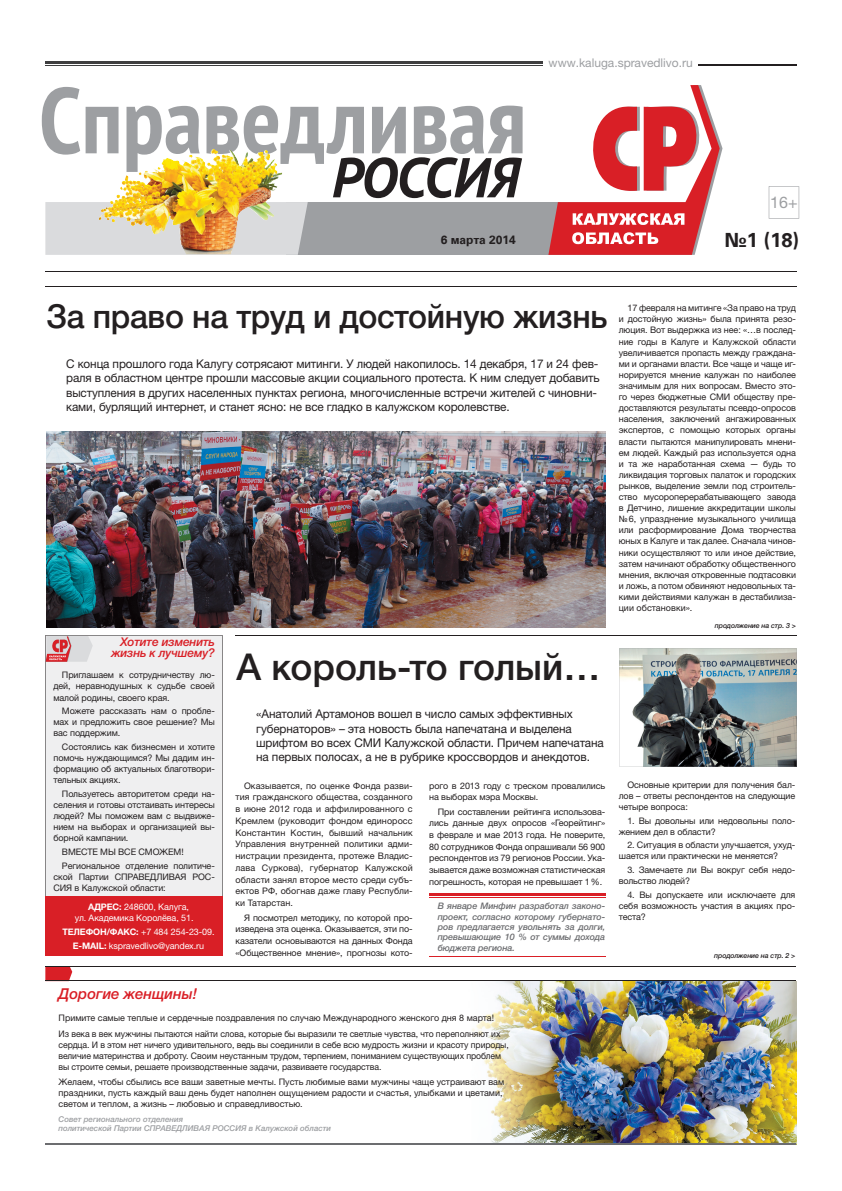
<style>
.page{position:relative;width:842px;height:1191px;background:#fff}
.page>*{position:absolute;margin:0;border:0;box-sizing:border-box;transform-origin:0 0}
.t1{font:700 condensed 93px "PT Sans";color:#9d9fa2}
.t2{font:italic 700 56px "PT Sans";letter-spacing:-.015em;color:#231f20}
.t3{font:500 37px "Helvetica Neue LTCYR";letter-spacing:-.005em;color:#231f20}
.t4{font:500 33px "Helvetica Neue LTCYR";letter-spacing:-.01em;color:#231f20}
.t5{font:700 20px "Univers LTCYR";color:#231f20}
.t6{font:16px "Helvetica Neue LTCYR";color:#9d9fa2}
.t7{font:italic 500 15px "Helvetica Neue LTCYR";color:#d91f26}
.t8{font:12px/14.4px "Helvetica Neue LTCYR";letter-spacing:-.01em;color:#231f20}
.t9{font:italic 500 12px/11px "Helvetica Neue LTCYR";letter-spacing:-.01em;color:#d91f26;text-align:right}
.t10{font:12px "Helvetica Neue LTCYR";color:#9d9fa2}
.t11{font:700 12px "Univers LTCYR";color:#231f20}
.t12{font:9px/11.1px "Helvetica Neue LTCYR";letter-spacing:-.01em;color:#231f20;text-align:justify}
.t13{font:italic 500 9px/10.4px "Helvetica Neue LTCYR";letter-spacing:-.01em;color:#6c6d70;text-align:justify}
.t14{font:9px/11px "Helvetica Neue LTCYR";letter-spacing:-.01em;color:#fff}
.t15{font:italic 500 8px/9px "Helvetica Neue LTCYR";color:#9d9fa2}
.t16{font:italic 500 7px "Helvetica Neue LTCYR";letter-spacing:-.01em;color:#231f20}
.s1{font-weight:700}
</style>
<div class="page">
<img style="left:619px;top:648px;width:178px;height:119px">
<div style="left:45px;top:635px;width:178px;height:321px;background:#efeff0"></div>
<img style="left:472px;top:981px;width:324px;height:162px">
<svg style="left:45px;top:967px;width:27px;height:13px"></svg>
<div style="left:286px;top:202px;width:275px;height:53px;background:#9d9fa2"></div>
<img style="left:45px;top:202px;width:263px;height:53px">
<svg style="left:548px;top:85px;width:174px;height:170px"></svg>
<svg style="left:46px;top:636px;width:47px;height:25px"></svg>
<hr style="left:45px;top:61px;width:498px;height:2px;background:#3e3e3f">
<hr style="left:45px;top:65px;width:498px;height:1px;background:#3e3e3f">
<hr style="left:698px;top:65px;width:99px;height:1px;background:#231f20">
<svg style="left:769px;top:186px;width:30px;height:33px"></svg>
<hr style="left:45px;top:1143px;width:751px;height:1px;background:#6c6d70">
<hr style="left:45px;top:980px;width:751px;height:1px;background:#231f20">
<hr style="left:45px;top:966px;width:751px;height:1px;background:#231f20">
<hr style="left:429px;top:893px;width:176px;height:2px;background:#d91f26">
<hr style="left:429px;top:897px;width:176px;height:1px;background:#d91f26">
<hr style="left:429px;top:956px;width:176px;height:1px;background:#d91f26">
<div style="left:46px;top:896px;width:177px;height:60px;background:#d91f26"></div>
<hr style="left:45px;top:286px;width:752px;height:1px;background:#231f20">
<hr style="left:45px;top:271px;width:752px;height:1px;background:#231f20">
<img style="left:46px;top:431px;width:559px;height:196px">
<img style="left:214px;top:149px;width:43px;height:17px">
<hr style="left:236px;top:635px;width:561px;height:1px;background:#231f20">
<h1 class="t1" style="left:39px;top:59px;width:489px">Справедливая</h1>
<h2 class="t2" style="left:332px;top:140px;width:189px">РОССИЯ</h2>
<h3 class="t11" style="left:441px;top:236px;width:77px">6 марта 2014</h3>
<h3 class="t10" style="left:548px;top:59px;width:146px">www.kaluga.spravedlivo.ru</h3>
<h3 class="t6" style="left:770px;top:197px;width:29px">16+</h3>
<h3 class="t5" style="left:724px;top:233px;width:76px">№1 (18)</h3>
<h3 class="t4" style="left:46px;top:305px;width:563px">За право на труд и достойную жизнь</h3>
<p class="t8" style="left:66px;top:358px;width:535px">С конца прошлого года Калугу сотрясают митинги. У людей накопилось. 14 декабря, 17 и 24 фев&shy;раля в областном центре прошли массовые акции социального протеста. К ним следует добавить выступления в других населенных пунктах региона, многочисленные встречи жителей с чиновни&shy;ками, бурлящий интернет, и станет ясно: не все гладко в калужском королевстве.</p>
<h3 class="t9" style="left:111px;top:637px;width:105px">Хотите изменить жизнь к лучшему?</h3>
<p class="t12" style="left:53px;top:670px;width:163px;text-indent:9px">Приглашаем к сотрудничеству лю&shy;дей, неравнодушных к судьбе своей малой родины, своего края.</p>
<p class="t12" style="left:53px;top:706px;width:163px;text-indent:9px">Можете рассказать нам о пробле&shy;мах и предложить свое решение? Мы вас поддержим.</p>
<p class="t12" style="left:53px;top:742px;width:163px;text-indent:9px">Состоялись как бизнесмен и хотите помочь нуждающимся? Мы дадим ин&shy;формацию об актуальных благотвори&shy;тельных акциях.</p>
<p class="t12" style="left:53px;top:789px;width:163px;text-indent:9px">Пользуетесь авторитетом среди на&shy;селения и готовы отстаивать интересы людей? Мы поможем вам с выдвиже&shy;нием на выборах и организацией вы&shy;борной кампании.</p>
<p class="t12" style="left:62px;top:845px;width:154px;line-height:13.8px">ВМЕСТЕ МЫ ВСЕ СМОЖЕМ!<br>Региональное отделение политиче-</p>
<p class="t12" style="left:53px;top:872px;width:163px">ской Партии СПРАВЕДЛИВАЯ РОС-<br>СИЯ в Калужской области:</p>
<p class="t14" style="left:75px;top:902px;width:120px;text-indent:13px"><span class="s1">АДРЕС:</span> 248600, Калуга, ул. Академика Королёва, 51.</p>
<p class="t14" style="left:62px;top:926px;width:154px;line-height:13.8px;text-align:center"><span class="s1">ТЕЛЕФОН/ФАКС:</span> +7 484 254-23-09.<br><span class="s1">E-MAIL:</span> kspravedlivo@yandex.ru</p>
<h3 class="t3" style="left:236px;top:653px;width:366px">А король-то голый…</h3>
<h3 class="t8" style="left:256px;top:708px;width:349px">«Анатолий Артамонов вошел в число самых эффективных губернаторов» – эта новость была напечатана и выделена шрифтом во всех СМИ Калужской области. Причем напечатана на первых полосах, а не в рубрике кроссвордов и анекдотов.</h3>
<p class="t12" style="left:236px;top:780px;width:179px;line-height:11.7px;text-indent:9px">Оказывается, по оценке Фонда разви&shy;тия гражданского общества, созданного в июне 2012 года и аффилированного с Кремлем (руководит фондом единоросс Константин Костин, бывший начальник Управления внутренней политики адми&shy;нистрации президента, протеже Владис&shy;лава Суркова), губернатор Калужской области занял второе место среди субъ&shy;ектов РФ, обогнав даже главу Республи&shy;ки Татарстан.</p>
<p class="t12" style="left:236px;top:912px;width:179px;line-height:11.7px;text-indent:9px">Я посмотрел методику, по которой про&shy;изведена эта оценка. Оказывается, эти по&shy;казатели основываются на данных Фонда «Общественное мнение», прогнозы кото-</p>
<p class="t12" style="left:429px;top:780px;width:178px;line-height:11.7px">рого в 2013 году с треском провалились на выборах мэра Москвы.</p>
<p class="t12" style="left:429px;top:806px;width:178px;line-height:11.7px;text-indent:9px">При составлении рейтинга использова&shy;лись данные двух опросов «Георейтинг» в феврале и мае 2013 года. Не поверите, 80 сотрудников Фонда опрашивали 56 900 респондентов из 79 регионов России. Ука&shy;зывается даже возможная статистическая погрешность, которая не превышает 1 %.</p>
<p class="t13" style="left:438px;top:901px;width:169px">В январе Минфин разработал законо&shy;проект, согласно которому губернато&shy;ров предлагается увольнять за долги, превышающие 10 % от суммы дохода бюджета региона.</p>
<h3 class="t7" style="left:59px;top:988px;width:140px">Дорогие женщины!</h3>
<p class="t12" style="left:59px;top:1011px;width:443px;line-height:15.2px">Примите самые теплые и сердечные поздравления по случаю Международного женского дня 8 марта!<br>Из века в век мужчины пытаются найти слова, которые бы выразили те светлые чувства, что переполняют их</p>
<p class="t12" style="left:59px;top:1039px;width:452px;text-align:left">сердца. И в этом нет ничего удивительного, ведь вы соединили в себе всю мудрость жизни и красоту природы, величие материнства и доброту. Своим неустанным трудом, терпением, пониманием существующих проблем вы строите семьи, решаете производственные задачи, развиваете государства.</p>
<p class="t12" style="left:59px;top:1077px;width:447px;text-align:left">Желаем, чтобы сбылись все ваши заветные мечты. Пусть любимые вами мужчины чаще устраивают вам праздники, пусть каждый ваш день будет наполнен ощущением радости и счастья, улыбками и цветами, светом и теплом, а жизнь – любовью и справедливостью.</p>
<p class="t15" style="left:59px;top:1115px;width:274px">Совет регионального отделения<br>политической Партии СПРАВЕДЛИВАЯ РОССИЯ в Калужской области</p>
<p class="t12" style="left:619px;top:303px;width:179px;text-indent:9px">17 февраля на митинге «За право на труд и достойную жизнь» была принята резо&shy;люция. Вот выдержка из нее: «…в послед&shy;ние годы в Калуге и Калужской области увеличивается пропасть между граждана&shy;ми и органами власти. Все чаще и чаще иг&shy;норируется мнение калужан по наиболее значимым для них вопросам. Вместо это&shy;го через бюджетные СМИ обществу пре&shy;доставляются результаты псевдо-опросов населения, заключений ангажированных экспертов, с помощью которых органы власти пытаются манипулировать мнени&shy;ем людей. Каждый раз используется одна и та же наработанная схема — будь то ликвидация торговых палаток и городских рынков, выделение земли под строитель&shy;ство мусороперерабатывающего завода в Детчино, лишение аккредитации школы № 6, упразднение музыкального училища или расформирование Дома творчества юных в Калуге и так далее. Сначала чинов&shy;ники осуществляют то или иное действие, затем начинают обработку общественного мнения, включая откровенные подтасовки и ложь, а потом обвиняют недовольных та&shy;кими действиями калужан в дестабилиза&shy;ции обстановки».</p>
<p class="t16" style="left:715px;top:622px;width:83px">продолжение на стр. 3 &gt;</p>
<p class="t12" style="left:619px;top:780px;width:178px;text-indent:9px">Основные критерии для получения бал&shy;лов – ответы респондентов на следующие четыре вопроса:</p>
<p class="t12" style="left:619px;top:816px;width:178px;text-indent:9px">1. Вы довольны или недовольны поло&shy;жением дел в области?</p>
<p class="t12" style="left:619px;top:840px;width:178px;text-indent:9px">2. Ситуация в области улучшается, ухуд&shy;шается или практически не меняется?</p>
<p class="t12" style="left:619px;top:865px;width:178px;text-indent:9px">3. Замечаете ли Вы вокруг себя недо&shy;вольство людей?</p>
<p class="t12" style="left:619px;top:890px;width:178px;text-indent:9px">4. Вы допускаете или исключаете для себя возможность участия в акциях про&shy;теста?</p>
<p class="t16" style="left:714px;top:953px;width:83px">продолжение на стр. 2 &gt;</p>
</div>
